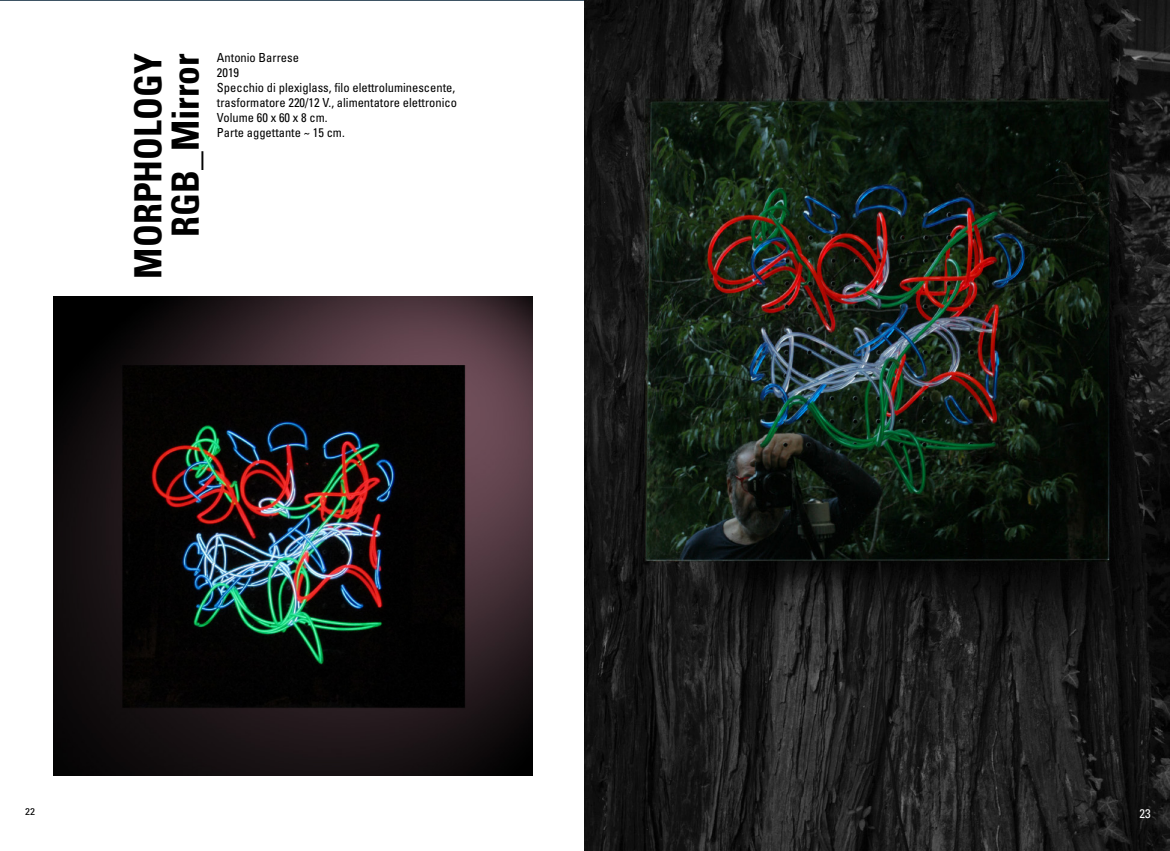
<style>
.page{position:relative;width:1170px;height:851px;background:#fff}
.page>*{position:absolute;margin:0;border:0;box-sizing:border-box;transform-origin:0 0}
.t1{font:700 condensed 37.5px/37.5px "Univers";color:#000;text-align:right}
.t2{font:condensed 12.5px/15px "Univers";color:#000}
.t3{font:condensed 12.5px "Univers";color:#fff}
.t4{font:condensed 9.62px "Univers";color:#000;scale:1.14 1}
</style>
<div class="page">
<img style="left:53px;top:296px;width:479px;height:479px">
<img style="left:584px;top:0;width:585px;height:850px">
<h1 class="t1" style="left:129px;top:278px;width:227px;rotate:-90deg">MORPHOLOGY<br>RGB_Mirror</h1>
<p class="t2" style="left:217px;top:50px;width:241px">Antonio Barrese<br>2019<br>Specchio di plexiglass, filo elettroluminescente, trasformatore 220/12 V., alimentatore elettronico<br>Volume 60 x 60 x 8 cm.<br>Parte aggettante ~ 15 cm.</p>
<p class="t4" style="left:25px;top:805px;width:10px">22</p>
<p class="t3" style="left:1139px;top:805px;width:13px">23</p>
</div>
